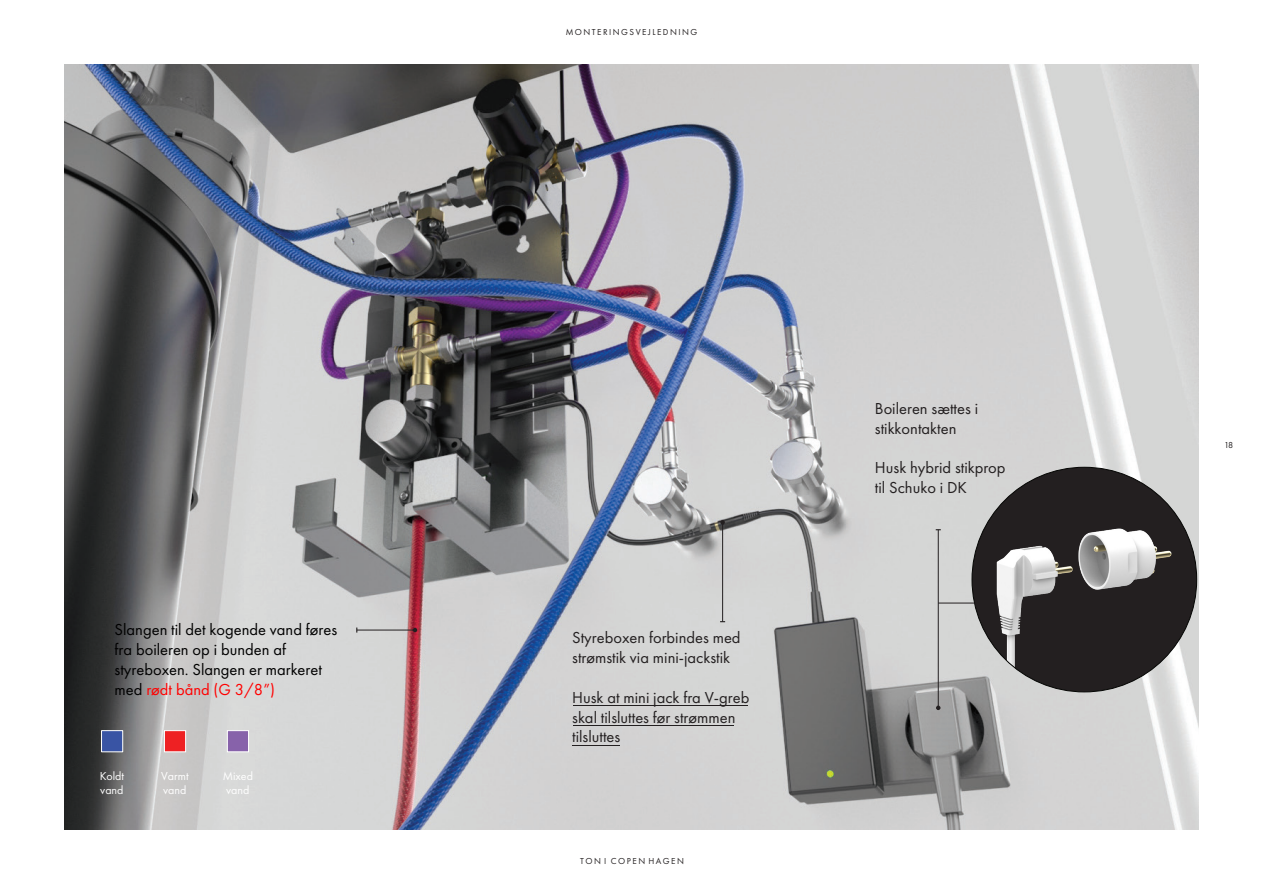
<style>
.page{position:relative;width:1263px;height:893px;background:#fff}
.page>*{position:absolute;margin:0;border:0;box-sizing:border-box;transform-origin:0 0}
.t1{font:16.5px/19.8px "Futura PT";color:#231f20}
.t2{font:16.5px/19.8px "Futura PT";color:#000}
.t3{font:12px/14.4px "Futura PT";color:#fff}
.t4{font:9px "Futura PT";letter-spacing:.165em;color:#231f20}
.s1{color:#f00}
</style>
<div class="page">
<img style="left:64px;top:64px;width:1134px;height:766px">
<hr style="left:938px;top:530px;width:1px;height:178px;background:#231f20">
<svg style="left:936px;top:706px;width:4px;height:4px"></svg>
<hr style="left:722px;top:522px;width:1px;height:100px;background:#231f20">
<svg style="left:720px;top:520px;width:5px;height:5px"></svg>
<hr style="left:357px;top:630px;width:58px;height:1px;background:#231f20">
<svg style="left:413px;top:628px;width:4px;height:4px"></svg>
<div style="left:972px;top:467px;width:225px;height:225px;background:#231f20;border-radius:50%"></div>
<img style="left:972px;top:467px;width:225px;height:208px">
<hr style="left:938px;top:603px;width:38px;height:1px;background:#231f20">
<div style="left:101px;top:730px;width:22px;height:22px;background:#3954a4;border:1px solid #fff"></div>
<div style="left:164px;top:730px;width:22px;height:22px;background:#ee2123;border:1px solid #fff"></div>
<div style="left:227px;top:730px;width:22px;height:22px;background:#8762aa;border:1px solid #fff"></div>
<hr style="left:574px;top:705px;width:174px;height:1px;background:#231f20">
<hr style="left:574px;top:725px;width:160px;height:1px;background:#231f20">
<hr style="left:573px;top:745px;width:47px;height:1px;background:#231f20">
<p class="t2" style="left:115px;top:620px;width:224px">Slangen til det kogende vand føres fra boileren op i bunden af styreboxen. Slangen er markeret med <span class="s1">rødt bånd (G 3/8”)</span></p>
<p class="t3" style="left:100px;top:769px;width:26px">Koldt vand</p>
<p class="t3" style="left:223px;top:769px;width:32px">Mixed vand</p>
<p class="t3" style="left:161px;top:769px;width:29px">Varmt vand</p>
<p class="t4" style="left:566px;top:26px;width:133px">MONTERINGSVEJLEDNING</p>
<p class="t1" style="left:572px;top:628px;width:170px">Styreboxen forbindes med strømstik via mini-jackstik</p>
<p class="t1" style="left:572px;top:687px;width:179px">Husk at mini jack fra V-greb skal tilsluttes før strømmen tilsluttes</p>
<p class="t4" style="left:580px;top:856px;width:105px">TON I COPEN HAGEN</p>
<p class="t1" style="left:875px;top:398px;width:105px">Boileren sættes i stikkontakten</p>
<p class="t1" style="left:875px;top:458px;width:132px">Husk hybrid stikprop til Schuko i DK</p>
<p class="t4" style="left:1224px;top:440px;width:11px">18</p>
</div>
